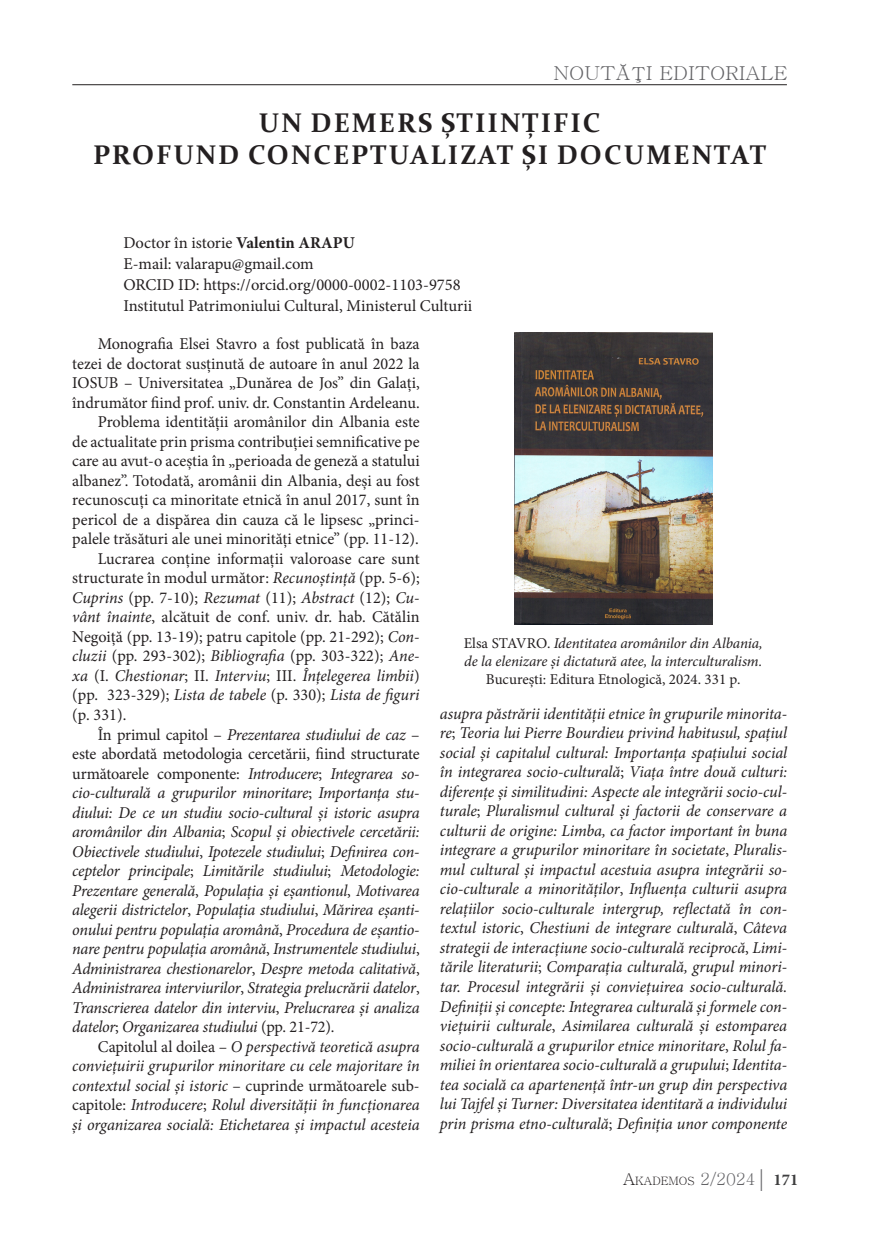
<style>
.page{position:relative;width:872px;height:1234px;background:#fff}
.page>*{position:absolute;margin:0;border:0;box-sizing:border-box;transform-origin:0 0}
.t1{font:700 27px/31.5px "Constantia";letter-spacing:.07em;color:#231f20;text-align:center}
.t2{font:19.2px "Batang";color:#636366;scale:1.06 1}
.t3{font:italic 16.5px/19.5px "Minion Pro";letter-spacing:-.015em;color:#231f20;text-align:justify}
.t4{font:16.5px/21px "Minion Pro";color:#231f20}
.t5{font:italic 15px/18px "Minion Pro";letter-spacing:-.01em;color:#231f20}
.t6{font:15px "Minion Pro";color:#231f20}
.t7{font:11.55px "Batang";color:#231f20}
.s1{font-weight:700}
.s2{font-style:italic}
.s3{font-style:normal}
.s4{font-size:16.5px}
.s5{font-size:16.5px;color:#636366}
.s6{font-family:"Garamond";font-size:24px;color:#636366}
.s7{font-family:"Minion Pro";font-weight:700;font-size:16.5px;color:#3e3e3f}
</style>
<div class="page">
<hr style="left:72px;top:84px;width:715px;height:1px;background:#231f20">
<img style="left:515px;top:332px;width:197px;height:292px">
<p class="t2" style="left:553px;top:64px;width:222px">NOUTĂŢI EDITORIALE</p>
<h1 class="t1" style="left:93px;top:106px;width:674px">UN DEMERS ȘTIINȚIFIC<br>PROFUND CONCEPTUALIZAT ȘI DOCUMENTAT</h1>
<p class="t4" style="left:123px;top:232px;width:350px">Doctor în istorie <span class="s1">Valentin ARAPU<br></span>E-mail: valarapu@gmail.com<br>ORCID ID: https://orcid.org/0000-0002-1103-9758<br>Institutul Patrimoniului Cultural, Ministerul Culturii</p>
<p class="t4" style="left:98px;top:333px;width:323px">Monografia Elsei Stavro a fost publicată în baza</p>
<p class="t4" style="left:72px;top:353px;width:349px">tezei de doctorat susținută de autoare în anul 2022 la</p>
<p class="t4" style="left:72px;top:372px;width:349px">IOSUB – Universitatea „Dunărea de Jos” din Galați,</p>
<p class="t4" style="left:72px;top:392px;width:349px">îndrumător fiind prof. univ. dr. Constantin Ardeleanu.</p>
<p class="t4" style="left:98px;top:411px;width:323px">Problema identității aromânilor din Albania este</p>
<p class="t4" style="left:72px;top:431px;width:349px">de actualitate prin prisma contribuției semnificative pe</p>
<p class="t4" style="left:72px;top:450px;width:349px">care au avut-o aceștia în „perioada de geneză a statului</p>
<p class="t4" style="left:72px;top:470px;width:349px">albanez”. Totodată, aromânii din Albania, deși au fost</p>
<p class="t4" style="left:72px;top:489px;width:349px">recunoscuți ca minoritate etnică în anul 2017, sunt în</p>
<p class="t4" style="left:72px;top:509px;width:349px">pericol de a dispărea din cauza că le lipsesc „princi-</p>
<p class="t4" style="left:72px;top:528px;width:348px">palele trăsături ale unei minorități etnice” (pp. 11-12).</p>
<p class="t4" style="left:98px;top:548px;width:323px">Lucrarea conține informații valoroase care sunt</p>
<p class="t4" style="left:72px;top:567px;width:349px">structurate în modul următor: <span class="s2">Recunoștință</span> (pp. 5-6);</p>
<p class="t3" style="left:72px;top:587px;width:349px">Cuprins <span class="s3">(pp. 7-10);</span> Rezumat <span class="s3">(11);</span> Abstract <span class="s3">(12);</span> Cu-</p>
<p class="t4" style="left:72px;top:606px;width:349px"><span class="s2">vânt înainte</span>, alcătuit de conf. univ. dr. hab. Cătălin</p>
<p class="t4" style="left:72px;top:626px;width:349px">Negoiță (pp. 13-19); patru capitole (pp. 21-292); <span class="s2">Con-</span></p>
<p class="t4" style="left:72px;top:645px;width:349px"><span class="s2">cluzii</span> (pp. 293-302); <span class="s2">Bibliografia</span> (pp. 303-322); <span class="s2">Ane-</span></p>
<p class="t3" style="left:72px;top:665px;width:349px">xa <span class="s3">(I.</span> Chestionar<span class="s3">; II.</span> Interviu<span class="s3">; III.</span> Înțelegerea limbii<span class="s3">)</span></p>
<p class="t3" style="left:72px;top:685px;width:349px"><span class="s3">(pp. 323-329);</span> Lista de tabele <span class="s3">(p. 330);</span> Lista de figuri</p>
<p class="t4" style="left:72px;top:704px;width:56px">(p. 331).</p>
<p class="t3" style="left:98px;top:724px;width:323px"><span class="s3">În primul capitol –</span> Prezentarea studiului de caz <span class="s3">–</span></p>
<p class="t4" style="left:72px;top:743px;width:349px">este abordată metodologia cercetării, fiind structurate</p>
<p class="t3" style="left:72px;top:763px;width:349px"><span class="s3">următoarele componente:</span> Introducere<span class="s3">;</span> Integrarea so-</p>
<p class="t3" style="left:72px;top:782px;width:349px">cio-culturală a grupurilor minoritare<span class="s3">;</span> Importanța stu-</p>
<p class="t3" style="left:72px;top:802px;width:349px">diului: De ce un studiu socio-cultural și istoric asupra</p>
<p class="t3" style="left:72px;top:821px;width:349px">aromânilor din Albania<span class="s3">;</span> Scopul și obiectivele cercetării:</p>
<p class="t3" style="left:72px;top:841px;width:349px">Obiectivele studiului<span class="s3">,</span> Ipotezele studiului<span class="s3">;</span> Definirea con-</p>
<p class="t3" style="left:72px;top:860px;width:349px">ceptelor principale<span class="s3">;</span> Limitările studiului<span class="s3">;</span> Metodologie:</p>
<p class="t3" style="left:72px;top:880px;width:349px">Prezentare generală<span class="s3">,</span> Populația și eșantionul<span class="s3">,</span> Motivarea</p>
<p class="t3" style="left:72px;top:899px;width:349px">alegerii districtelor<span class="s3">,</span> Populația studiului<span class="s3">,</span> Mărirea eșanti-</p>
<p class="t3" style="left:72px;top:919px;width:349px">onului pentru populația aromână<span class="s3">,</span> Procedura de eșantio-</p>
<p class="t3" style="left:72px;top:938px;width:349px">nare pentru populația aromână<span class="s3">,</span> Instrumentele studiului<span class="s3">,</span></p>
<p class="t3" style="left:72px;top:958px;width:349px">Administrarea chestionarelor<span class="s3">,</span> Despre metoda calitativă<span class="s3">,</span></p>
<p class="t3" style="left:72px;top:977px;width:349px">Administrarea interviurilor<span class="s3">,</span> Strategia prelucrării datelor<span class="s3">,</span></p>
<p class="t3" style="left:72px;top:997px;width:349px">Transcrierea datelor din interviu<span class="s3">,</span> Prelucrarea și analiza</p>
<p class="t3" style="left:72px;top:1016px;width:264px">datelor<span class="s3">;</span> Organizarea studiului <span class="s3">(pp. 21-72).</span></p>
<p class="t3" style="left:98px;top:1036px;width:323px"><span class="s3">Capitolul al doilea –</span> O perspectivă teoretică asupra</p>
<p class="t3" style="left:72px;top:1055px;width:349px">conviețuirii grupurilor minoritare cu cele majoritare în</p>
<p class="t3" style="left:72px;top:1075px;width:349px">contextul social și istoric <span class="s3">– cuprinde următoarele sub-</span></p>
<p class="t3" style="left:72px;top:1094px;width:349px"><span class="s3">capitole:</span> Introducere<span class="s3">;</span> Rolul diversității în funcționarea</p>
<p class="t3" style="left:72px;top:1114px;width:349px">și organizarea socială: Etichetarea și impactul acesteia</p>
<p class="t5" style="left:463px;top:634px;width:300px"><span class="s3">Elsa STAVRO.</span> Identitatea aromânilor din Albania, de la elenizare și dictatură atee, la interculturalism.</p>
<p class="t6" style="left:486px;top:669px;width:256px">București: Editura Etnologică, 2024. 331 p.</p>
<p class="t3" style="left:440px;top:703px;width:349px">asupra păstrării identității etnice în grupurile minorita&shy;re<span class="s3">;</span> Teoria lui Pierre Bourdieu privind habitusul, spațiul social și capitalul cultural: Importanța spațiului social în integrarea socio-culturală<span class="s3">;</span> Viața între două culturi: diferențe și similitudini: Aspecte ale integrării socio-cul&shy;turale<span class="s3">;</span> Pluralismul cultural și factorii de conservare a culturii de origine: Limba, ca factor important în buna integrare a grupurilor minoritare în societate<span class="s3">,</span> Pluralis&shy;mul cultural și impactul acestuia asupra integrării so&shy;cio-culturale a minorităților<span class="s3">,</span> Influența culturii asupra relațiilor socio-culturale intergrup, reflectată în con&shy;textul istoric<span class="s3">,</span> Chestiuni de integrare culturală<span class="s3">,</span> Câteva strategii de interacțiune socio-culturală reciprocă<span class="s3">,</span> Limi&shy;tările literaturii<span class="s3">;</span> Comparația culturală, grupul minori&shy;tar. Procesul integrării și conviețuirea socio-culturală.<br>Definiții și concepte: Integrarea culturală și formele con&shy;viețuirii culturale<span class="s3">,</span> Asimilarea culturală și estomparea socio-culturală a grupurilor etnice minoritare<span class="s3">,</span> Rolul fa&shy;miliei în orientarea socio-culturală a grupului<span class="s3">;</span> Identita&shy;tea socială ca apartenență într-un grup din perspectiva lui Tajfel și Turner: Diversitatea identitară a individului prin prisma etno-culturală<span class="s3">;</span> Definiția unor componente</p>
<p class="t7" style="left:623px;top:1175px;width:177px"><span class="s4">A</span>KADEMOS <span class="s5">2/2024</span><span class="s6">|</span> <span class="s7">171</span></p>
</div>
